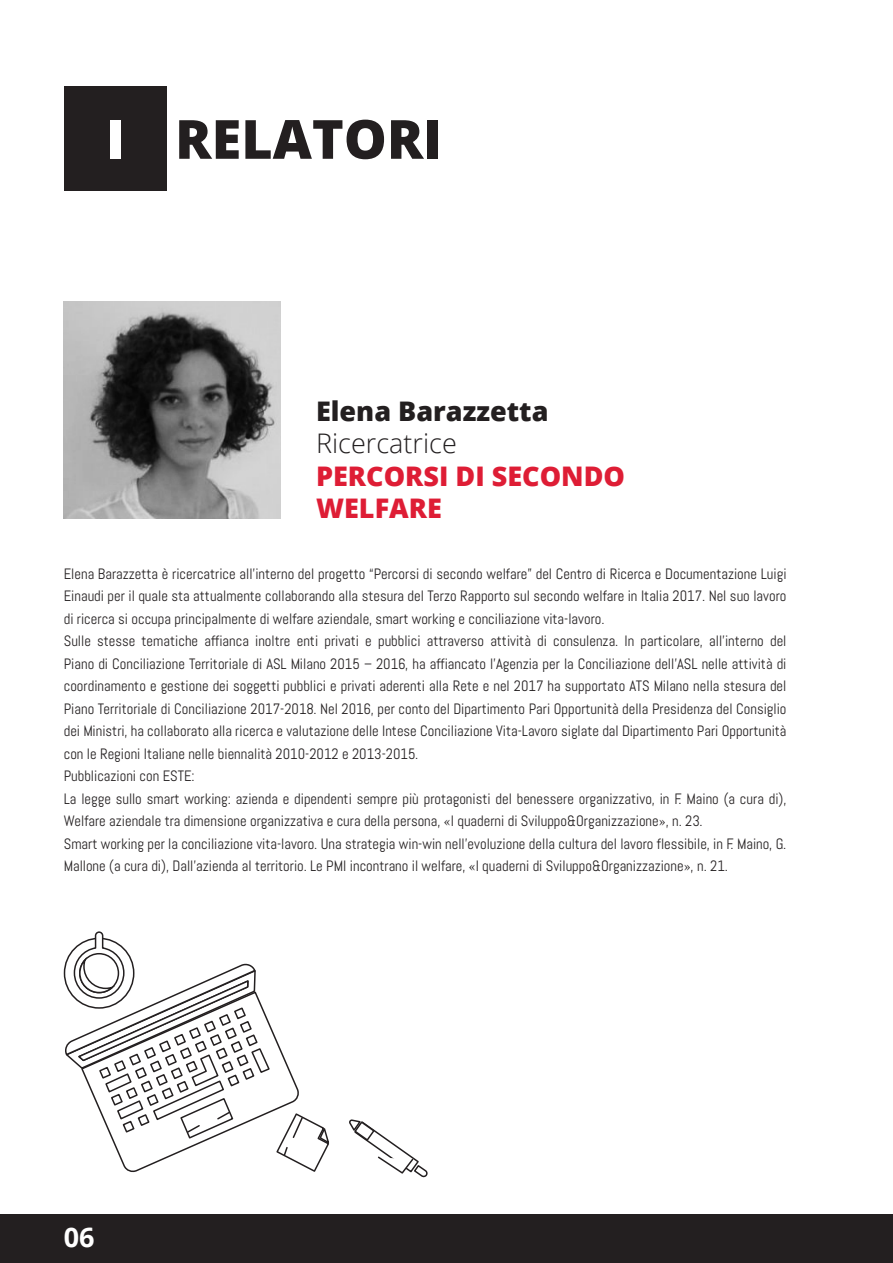
<style>
.page{position:relative;width:893px;height:1263px;background:#fff}
.page>*{position:absolute;margin:0;border:0;box-sizing:border-box;transform-origin:0 0}
.t1{font:800 54px "Open Sans";color:#231f20}
.t2{font:800 27px/32.4px "Open Sans";color:#de1d35}
.t3{font:800 27px "Open Sans";color:#231f20}
.t4{font:300 27px "Open Sans";color:#231f20}
.t5{font:700 27px "Open Sans";color:#fff}
.t6{font:15px/22.5px "Abel";color:#231f20}
.s1{color:#fff}
</style>
<div class="page">
<div style="left:0;top:1214px;width:893px;height:49px;background:#231f20"></div>
<div style="left:64px;top:86px;width:103px;height:105px;background:#231f20"></div>
<img style="left:64px;top:302px;width:216px;height:216px">
<svg style="left:349px;top:1119px;width:79px;height:59px"></svg>
<svg style="left:64px;top:931px;width:265px;height:242px"></svg>
<h1 class="t1" style="left:106px;top:98px;width:338px"><span class="s1">I</span> RELATORI</h1>
<h2 class="t3" style="left:316px;top:390px;width:234px">Elena Barazzetta</h2>
<h2 class="t4" style="left:316px;top:425px;width:142px">Ricercatrice</h2>
<h2 class="t2" style="left:316px;top:458px;width:311px">PERCORSI DI SECONDO<br>WELFARE</h2>
<p class="t6" style="left:64px;top:562px;width:724px">Elena Barazzetta è ricercatrice all’interno del progetto “Percorsi di secondo welfare” del Centro di Ricerca e Documentazione Luigi Einaudi per il quale sta attualmente collaborando alla stesura del Terzo Rapporto sul secondo welfare in Italia 2017. Nel suo lavoro di ricerca si occupa principalmente di welfare aziendale, smart working e conciliazione vita-lavoro.<br>Sulle stesse tematiche affianca inoltre enti privati e pubblici attraverso attività di consulenza. In particolare, all’interno del Piano di Conciliazione Territoriale di ASL Milano 2015 – 2016, ha affiancato l’Agenzia per la Conciliazione dell’ASL nelle attività di coordinamento e gestione dei soggetti pubblici e privati aderenti alla Rete e nel 2017 ha supportato ATS Milano nella stesura del Piano Territoriale di Conciliazione 2017-2018. Nel 2016, per conto del Dipartimento Pari Opportunità della Presidenza del Consiglio dei Ministri, ha collaborato alla ricerca e valutazione delle Intese Conciliazione Vita-Lavoro siglate dal Dipartimento Pari Opportunità con le Regioni Italiane nelle biennalità 2010-2012 e 2013-2015.<br>Pubblicazioni con ESTE:<br>La legge sullo smart working: azienda e dipendenti sempre più protagonisti del benessere organizzativo, in F. Maino (a cura di), Welfare aziendale tra dimensione organizzativa e cura della persona, «I quaderni di Sviluppo&amp;Organizzazione», n. 23.<br>Smart working per la conciliazione vita-lavoro. Una strategia win-win nell’evoluzione della cultura del lavoro flessibile, in F. Maino, G.<br>Mallone (a cura di), Dall’azienda al territorio. Le PMI incontrano il welfare, «I quaderni di Sviluppo&amp;Organizzazione», n. 21.</p>
<h2 class="t5" style="left:64px;top:1218px;width:32px">06</h2>
</div>
